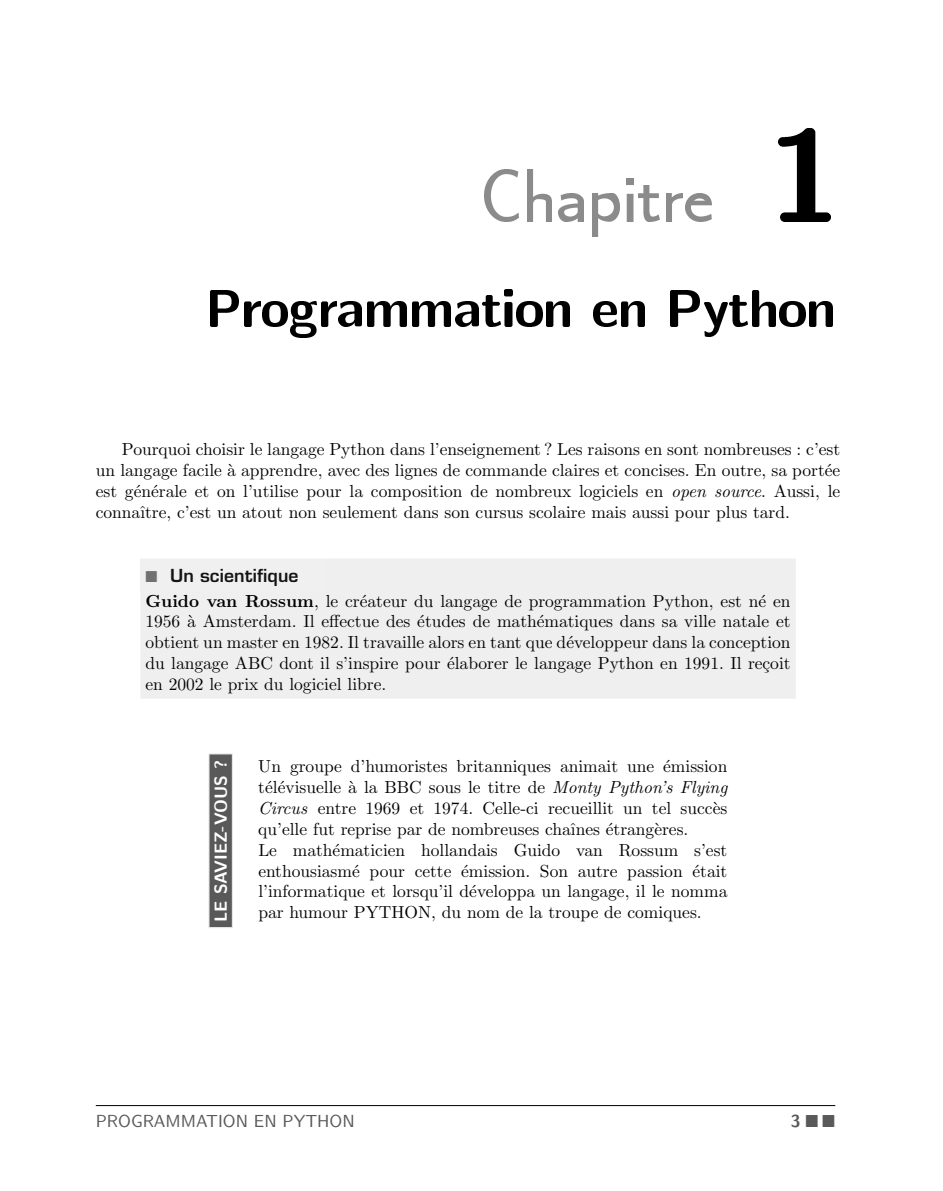
<style>
.page{position:relative;width:943px;height:1191px;background:#fff}
.page>*{position:absolute;margin:0;border:0;box-sizing:border-box;transform-origin:0 0}
.t1{font:19.07px "CMBX10";color:#000}
.t2{font:17.5px/21px "CMR10";color:#000;text-align:justify}
.t3{font:17.5px "CMSS10";color:#595959}
.t4{font:600 17.5px "Eurostile LT Std";letter-spacing:.01em;color:#141414}
.t5{font:17.5px "CMSSBX10";color:#fff}
.t6{font:17.5px "MSAM10";color:#595959}
.s1{font-family:"CMTI10"}
.s2{font-family:"CMBX10"}
.s3{color:#717171}
.s4{font-family:"CMSSBX10"}
</style>
<div class="page">
<img style="left:484px;top:169px;width:35px;height:52px">
<img style="left:527px;top:169px;width:24px;height:52px">
<img style="left:559px;top:194px;width:24px;height:27px">
<img style="left:593px;top:194px;width:26px;height:42px">
<img style="left:626px;top:178px;width:7px;height:43px">
<img style="left:639px;top:186px;width:20px;height:35px">
<img style="left:666px;top:194px;width:17px;height:27px">
<img style="left:686px;top:194px;width:25px;height:27px">
<img style="left:778px;top:129px;width:52px;height:92px">
<img style="left:210px;top:290px;width:28px;height:36px">
<img style="left:245px;top:302px;width:15px;height:24px">
<img style="left:262px;top:301px;width:26px;height:26px">
<img style="left:291px;top:302px;width:26px;height:35px">
<img style="left:321px;top:302px;width:15px;height:24px">
<img style="left:338px;top:301px;width:23px;height:26px">
<img style="left:367px;top:302px;width:39px;height:24px">
<img style="left:412px;top:302px;width:39px;height:24px">
<img style="left:455px;top:301px;width:23px;height:26px">
<img style="left:482px;top:296px;width:18px;height:31px">
<img style="left:504px;top:290px;width:8px;height:36px">
<img style="left:516px;top:301px;width:26px;height:26px">
<img style="left:546px;top:302px;width:23px;height:24px">
<img style="left:593px;top:301px;width:23px;height:26px">
<img style="left:621px;top:302px;width:23px;height:24px">
<img style="left:671px;top:290px;width:28px;height:36px">
<img style="left:704px;top:302px;width:23px;height:35px">
<img style="left:729px;top:296px;width:18px;height:31px">
<img style="left:752px;top:290px;width:23px;height:36px">
<img style="left:779px;top:301px;width:26px;height:26px">
<img style="left:809px;top:302px;width:23px;height:24px">
<div style="left:140px;top:558px;width:655px;height:141px;background:#efefef"></div>
<div style="left:209px;top:754px;width:23px;height:173px;background:#595959"></div>
<hr style="left:209px;top:753px;width:1px;height:175px;background:#e0e0e0">
<svg style="left:210px;top:927px;width:22px;height:1px"></svg>
<svg style="left:209px;top:753px;width:23px;height:1px"></svg>
<hr style="left:232px;top:753px;width:1px;height:175px;background:#e0e0e0">
<hr style="left:96px;top:1105px;width:739px;height:1px;background:#000">
<p class="t2" style="left:96px;top:440px;width:746px;text-indent:26px">Pourquoi choisir le langage Python dans l’enseignement ? Les raisons en sont nombreuses : c’est un langage facile `a apprendre, avec des lignes de commande claires et concises. En outre, sa port´ee est g´en´erale et on l’utilise pour la composition de nombreux logiciels en <span class="s1">open source</span>. Aussi, le connaˆıtre, c’est un atout non seulement dans son cursus scolaire mais aussi pour plus tard.</p>
<p class="t1" style="left:181px;top:563px;width:145px">Un scientifique</p>
<p class="t2" style="left:145px;top:591px;width:646px"><span class="s2">Guido van Rossum</span>, le cr´eateur du langage de programmation Python, est n´e en 1956 `a Amsterdam. Il effectue des ´etudes de math´ematiques dans sa ville natale et obtient un master en 1982. Il travaille alors en tant que d´eveloppeur dans la conception du langage ABC dont il s’inspire pour ´elaborer le langage Python en 1991. Il re¸coit en 2002 le prix du logiciel libre.</p>
<p class="t4" style="left:145px;top:569px;width:154px"><span class="s3">■</span> Un scientifique</p>
<p class="t5" style="left:214px;top:922px;width:164px;rotate:-90deg">LE SAVIEZ-VOUS ?</p>
<p class="t2" style="left:258px;top:756px;width:470px;text-align:left">Un groupe d’humoristes britanniques animait une ´emission t´el´evisuelle `a la BBC sous le titre de <span class="s1">Monty Python’s Flying Circus</span> entre 1969 et 1974. Celle-ci recueillit un tel succ`es qu’elle fut reprise par de nombreuses chaˆınes ´etrang`eres.<br>Le math´ematicien hollandais Guido van Rossum s’est enthousiasm´e pour cette ´emission. Son autre passion ´etait l’informatique et lorsqu’il d´eveloppa un langage, il le nomma par humour PYTHON, du nom de la troupe de comiques.</p>
<p class="t3" style="left:96px;top:1114px;width:260px">PROGRAMMATION EN PYTHON</p>
<p class="t6" style="left:790px;top:1109px;width:46px"><span class="s4">3</span>--</p>
</div>
